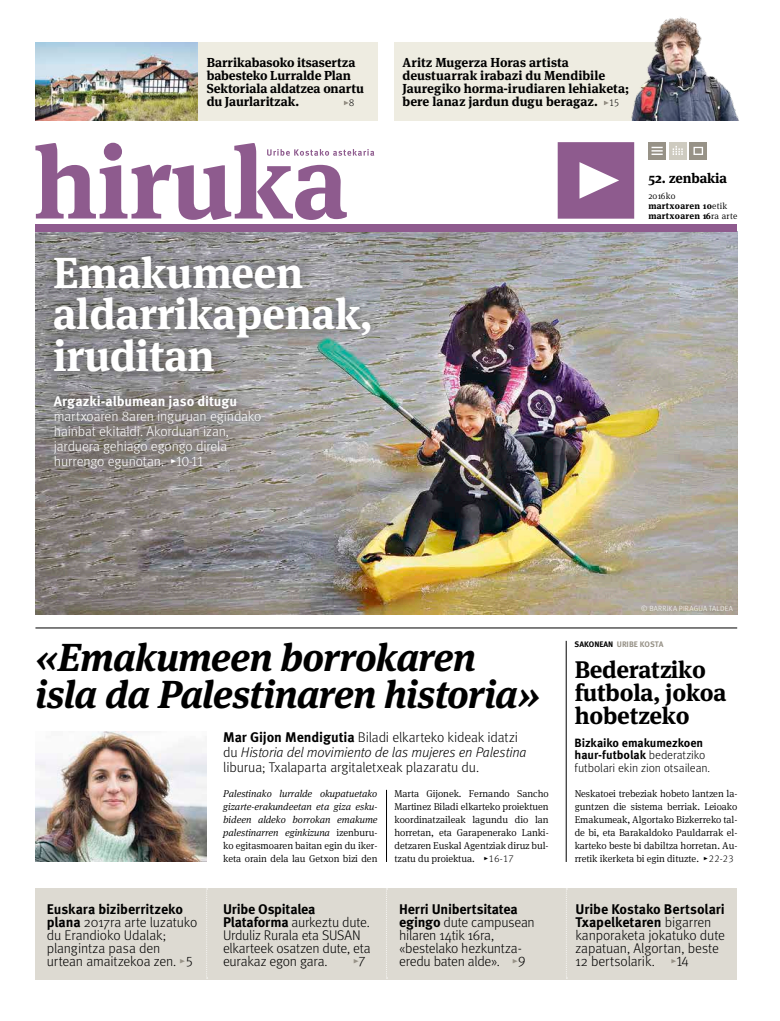
<style>
.page{position:relative;width:780px;height:1021px;background:#fff}
.page>*{position:absolute;margin:0;border:0;box-sizing:border-box;transform-origin:0 0}
.t1{font:700 43.3px/41.4px "Hiruka Serif";letter-spacing:-.005em;color:#fff}
.t2{font:italic 700 39px/37px "Hiruka Serif";letter-spacing:-.02em;color:#000}
.t3{font:700 24px/23px "Hiruka Serif";letter-spacing:-.01em;color:#000}
.t4{font:300 14px/13px "Hiruka";letter-spacing:-.015em;color:#000}
.t5{font:300 14px/15px "Hiruka";letter-spacing:-.01em;color:#fff}
.t6{font:700 14px "Hiruka";letter-spacing:-.005em;color:#fff}
.t7{font:700 14px "Hiruka Serif";letter-spacing:-.005em;color:#000}
.t8{font:300 14px "Hiruka";color:#979287}
.t9{font:700 13px/13px "Hiruka Serif";color:#000}
.t10{font:300 12px/12.5px "Hiruka";letter-spacing:-.005em;color:#000}
.t11{font:300 10px/13px "Hiruka Serif";letter-spacing:-.005em;color:#000;text-align:justify}
.t12{font:italic 300 10px/13px "Hiruka Serif";letter-spacing:-.005em;color:#000;text-align:justify}
.t13{font:300 10px "Hiruka";color:#000}
.t14{font:700 9px/10px "Hiruka Serif";letter-spacing:.03em;color:#000}
.t15{font:700 8px "Hiruka";color:#979287}
.t16{font:300 7.5px "Hiruka";letter-spacing:.025em;color:#fff}
.s1{font-family:"Hiruka";font-weight:300;font-size:10px}
.s2{font-weight:300}
.s3{font-weight:700}
.s4{font-style:italic}
.s5{font-style:normal}
.s6{font-family:"Hiruka"}
.s7{color:#000}
.s8{color:#979287}
</style>
<div class="page">
<img style="left:35px;top:732px;width:172px;height:130px">
<img style="left:35px;top:43px;width:163px;height:78px">
<img style="left:35px;top:232px;width:702px;height:383px">
<div style="left:42px;top:244px;width:340px;height:140px;background:#000;opacity:.45"></div>
<div style="left:42px;top:384px;width:230px;height:96px;background:#000;opacity:.55"></div>
<hr style="left:35px;top:627px;width:702px;height:1px;background:#000">
<div style="left:669px;top:142px;width:17px;height:18px;background:#cecbc0"></div>
<svg style="left:672px;top:146px;width:10px;height:9px"></svg>
<div style="left:648px;top:142px;width:17px;height:18px;background:#979287"></div>
<svg style="left:651px;top:147px;width:11px;height:8px"></svg>
<div style="left:689px;top:142px;width:18px;height:18px;background:#979287"></div>
<svg style="left:693px;top:147px;width:10px;height:8px"></svg>
<svg style="left:35px;top:143px;width:339px;height:77px"></svg>
<svg style="left:557px;top:142px;width:77px;height:77px;background:#9d719d"></svg>
<div style="left:35px;top:225px;width:702px;height:7px;background:#8e5b8e"></div>
<hr style="left:566px;top:641px;width:1px;height:221px;background:#000">
<hr style="left:386px;top:789px;width:1px;height:73px;background:#000">
<div style="left:35px;top:888px;width:702px;height:91px;background:#dddad2"></div>
<svg style="left:206px;top:888px;width:2px;height:90px"></svg>
<svg style="left:566px;top:888px;width:1px;height:90px"></svg>
<svg style="left:386px;top:888px;width:1px;height:90px"></svg>
<div style="left:394px;top:43px;width:283px;height:77px;background:#eeece1"></div>
<div style="left:198px;top:43px;width:179px;height:77px;background:#eeece1"></div>
<svg style="left:344px;top:101px;width:5px;height:4px"></svg>
<svg style="left:604px;top:101px;width:5px;height:4px"></svg>
<img style="left:628px;top:16px;width:111px;height:105px">
<p class="t9" style="left:207px;top:55px;width:159px">Barrikabasoko itsasertza babesteko Lurralde Plan<br>Sektoriala aldatzea onartu du Jaurlaritzak.</p>
<p class="t13" style="left:349px;top:97px;width:7px">8</p>
<h1 class="t1" style="left:53px;top:248px;width:321px">Emakumeen aldarrikapenak, iruditan</h1>
<p class="t6" style="left:54px;top:390px;width:185px">Argazki-albumean jaso ditugu</p>
<p class="t5" style="left:54px;top:409px;width:209px">martxoaren 8aren inguruan egindako hainbat ekitaldi. Akorduan izan, jarduera gehiago egongo direla hurrengo egunotan. ▸10-11</p>
<p class="t9" style="left:402px;top:55px;width:228px">Aritz Mugerza Horas artista deustuarrak irabazi du Mendibile Jauregiko horma-irudiaren lehiaketa; bere lanaz jardun dugu beragaz. <span class="s1">15</span></p>
<p class="t7" style="left:648px;top:167px;width:80px">52. zenbakia</p>
<p class="t14" style="left:648px;top:190px;width:90px"><span class="s2">2016ko<br></span>martxoaren 10<span class="s2">etik </span>martxoaren 16<span class="s2">ra arte</span></p>
<p class="t16" style="left:641px;top:604px;width:93px">© BARRIKA PIRAGUA TALDEA</p>
<h2 class="t2" style="left:35px;top:635px;width:506px">«Emakumeen borrokaren isla da Palestinaren historia»</h2>
<p class="t4" style="left:223px;top:730px;width:305px;line-height:15px"><span class="s3">Mar Gijon Mendigutia</span> Biladi elkarteko kideak idatzi du <span class="s4">Historia del movimiento de las mujeres en Palestina </span>liburua; Txalaparta argitaletxeak plazaratu du.</p>
<p class="t12" style="left:223px;top:786px;width:156px">Palestinako lurralde okupatuetako gizarte-erakundeetan eta giza esku&shy;bideen aldeko borrokan emakume palestinarren eginkizuna <span class="s5">izenburu&shy;ko egitasmoaren baitan egin du iker&shy;keta orain dela lau Getxon bizi den</span></p>
<p class="t11" style="left:394px;top:786px;width:156px">Marta Gijonek. Fernando Sancho Martinez Biladi elkarteko proiektuen koordinatzaileak lagundu dio lan horretan, eta Garapenerako Lanki&shy;detzaren Euskal Agentziak diruz bul&shy;tzatu du proiektua. ▸<span class="s6">16-17</span></p>
<p class="t15" style="left:574px;top:638px;width:90px"><span class="s7">SAKONEAN</span> URIBE KOSTA</p>
<h3 class="t3" style="left:574px;top:656px;width:153px">Bederatziko futbola, jokoa hobetzeko</h3>
<p class="t10" style="left:574px;top:736px;width:137px"><span class="s3">Bizkaiko emakumezkoen haur-futbolak</span> bederatziko futbolari ekin zion otsailean.</p>
<p class="t11" style="left:574px;top:786px;width:164px">Neskatoei trebeziak hobeto lantzen la&shy;guntzen die sistema berriak. Leioako Emakumeak, Algortako Bizkerreko tal&shy;de bi, eta Barakaldoko Pauldarrak el&shy;karteko beste bi dabiltza horretan. Au&shy;rretik ikerketa bi egin dituzte. ▸<span class="s6">22-23</span></p>
<p class="t4" style="left:47px;top:902px;width:152px"><span class="s3">Euskara biziberritzeko plana</span> 2017ra arte luzatuko du Erandioko Udalak; plangintza pasa den urtean amaitzekoa zen. <span class="s8">▸</span>5</p>
<p class="t4" style="left:223px;top:902px;width:149px"><span class="s3">Uribe Ospitalea<br>Plataforma</span> aurkeztu dute.<br>Urduliz Rurala eta SUSAN elkarteek osatzen dute, eta eurakaz egon gara.</p>
<p class="t8" style="left:353px;top:953px;width:14px">▸<span class="s7">7</span></p>
<p class="t4" style="left:399px;top:903px;width:137px"><span class="s3">Herri Unibertsitatea egingo</span> dute campusean hilaren 14tik 16ra, «bestelako hezkuntza&shy;eredu baten alde». <span class="s8">▸</span>9</p>
<p class="t4" style="left:575px;top:903px;width:151px"><span class="s3">Uribe Kostako Bertsolari<br>Txapelketaren</span> bigarren kanporaketa jokatuko dute zapatuan, Algortan, beste<br>12 bertsolarik. <span class="s8">▸</span>14</p>
</div>
